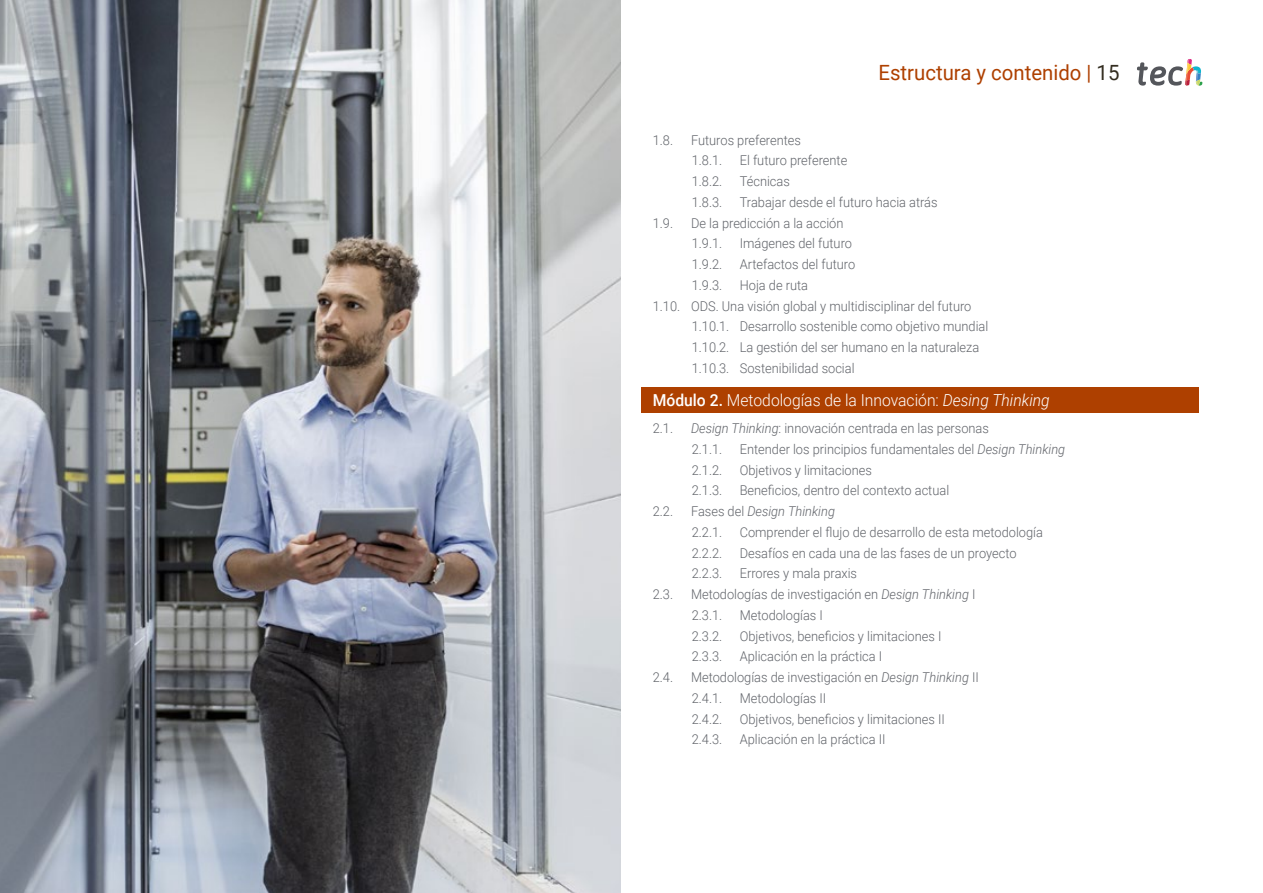
<style>
.page{position:relative;width:1263px;height:893px;background:#fff}
.page>*{position:absolute;margin:0;border:0;box-sizing:border-box;transform-origin:0 0}
.t1{font:21px "Roboto";color:#ae4000}
.t2{font:300 16.5px "Roboto";color:#fff;scale:.95 1}
.t3{font:300 13.5px/20.7px "Roboto";color:#61646a;scale:.95 1}
.s1{color:#332d20}
.s2{font-weight:500}
.s3{font-style:italic}
</style>
<div class="page">
<svg style="left:1137px;top:59px;width:65px;height:27px"></svg>
<div style="left:642px;top:387px;width:557px;height:25px;background:#ae4000"></div>
<img style="left:0;top:0;width:621px;height:893px">
<p class="t3" style="left:653px;top:129px;width:23px">1.8.</p>
<p class="t3" style="left:691px;top:129px;width:117px">Futuros preferentes<br>1.8.1.</p>
<p class="t3" style="left:740px;top:150px;width:115px">El futuro preferente</p>
<h1 class="t1" style="left:878px;top:57px;width:242px">Estructura y contenido | <span class="s1">15</span></h1>
<p class="t3" style="left:692px;top:170px;width:34px">1.8.2.</p>
<p class="t3" style="left:740px;top:170px;width:54px">Técnicas</p>
<p class="t3" style="left:692px;top:191px;width:34px">1.8.3.</p>
<p class="t3" style="left:740px;top:191px;width:210px">Trabajar desde el futuro hacia atrás</p>
<p class="t3" style="left:653px;top:212px;width:23px">1.9.</p>
<p class="t3" style="left:691px;top:212px;width:162px">De la predicción a la acción<br>1.9.1.</p>
<p class="t3" style="left:740px;top:233px;width:120px">Imágenes del futuro</p>
<p class="t3" style="left:692px;top:253px;width:34px">1.9.2.</p>
<p class="t3" style="left:740px;top:253px;width:123px">Artefactos del futuro</p>
<p class="t3" style="left:692px;top:274px;width:34px">1.9.3.</p>
<p class="t3" style="left:740px;top:274px;width:73px">Hoja de ruta</p>
<p class="t3" style="left:653px;top:295px;width:337px">1.10. ODS. Una visión global y multidisciplinar del futuro</p>
<p class="t3" style="left:692px;top:316px;width:314px">1.10.1. Desarrollo sostenible como objetivo mundial</p>
<p class="t3" style="left:692px;top:336px;width:304px">1.10.2. La gestión del ser humano en la naturaleza</p>
<p class="t3" style="left:692px;top:357px;width:173px">1.10.3. Sostenibilidad social</p>
<p class="t2" style="left:653px;top:389px;width:419px"><span class="s2">Módulo 2.</span> Metodologías de la Innovación: <span class="s3">Desing Thinking</span></p>
<p class="t3" style="left:653px;top:417px;width:23px">2.1.</p>
<p class="t3" style="left:691px;top:417px;width:315px"><span class="s3">Design Thinking</span>: innovación centrada en las personas<br>2.1.1.</p>
<p class="t3" style="left:740px;top:438px;width:344px">Entender los principios fundamentales del <span class="s3">Design Thinking</span></p>
<p class="t3" style="left:692px;top:459px;width:34px">2.1.2.</p>
<p class="t3" style="left:740px;top:459px;width:141px">Objetivos y limitaciones</p>
<p class="t3" style="left:692px;top:480px;width:34px">2.1.3.</p>
<p class="t3" style="left:740px;top:480px;width:222px">Beneficios, dentro del contexto actual</p>
<p class="t3" style="left:653px;top:500px;width:23px">2.2.</p>
<p class="t3" style="left:691px;top:500px;width:153px">Fases del <span class="s3">Design Thinking<br></span>2.2.1.</p>
<p class="t3" style="left:740px;top:521px;width:321px">Comprender el flujo de desarrollo de esta metodología</p>
<p class="t3" style="left:692px;top:542px;width:34px">2.2.2.</p>
<p class="t3" style="left:740px;top:542px;width:293px">Desafíos en cada una de las fases de un proyecto</p>
<p class="t3" style="left:692px;top:563px;width:34px">2.2.3.</p>
<p class="t3" style="left:740px;top:563px;width:125px">Errores y mala praxis</p>
<p class="t3" style="left:653px;top:583px;width:23px">2.3.</p>
<p class="t3" style="left:691px;top:583px;width:301px">Metodologías de investigación en <span class="s3">Design Thinking</span> I<br>2.3.1.</p>
<p class="t3" style="left:740px;top:604px;width:89px">Metodologías I</p>
<p class="t3" style="left:692px;top:625px;width:34px">2.3.2.</p>
<p class="t3" style="left:740px;top:625px;width:214px">Objetivos, beneficios y limitaciones I</p>
<p class="t3" style="left:692px;top:646px;width:34px">2.3.3.</p>
<p class="t3" style="left:740px;top:646px;width:151px">Aplicación en la práctica I</p>
<p class="t3" style="left:653px;top:666px;width:23px">2.4.</p>
<p class="t3" style="left:691px;top:666px;width:305px">Metodologías de investigación en <span class="s3">Design Thinking</span> II<br>2.4.1.</p>
<p class="t3" style="left:740px;top:687px;width:93px">Metodologías II</p>
<p class="t3" style="left:692px;top:708px;width:34px">2.4.2.</p>
<p class="t3" style="left:740px;top:708px;width:217px">Objetivos, beneficios y limitaciones II</p>
<p class="t3" style="left:692px;top:729px;width:34px">2.4.3.</p>
<p class="t3" style="left:740px;top:729px;width:155px">Aplicación en la práctica II</p>
</div>
